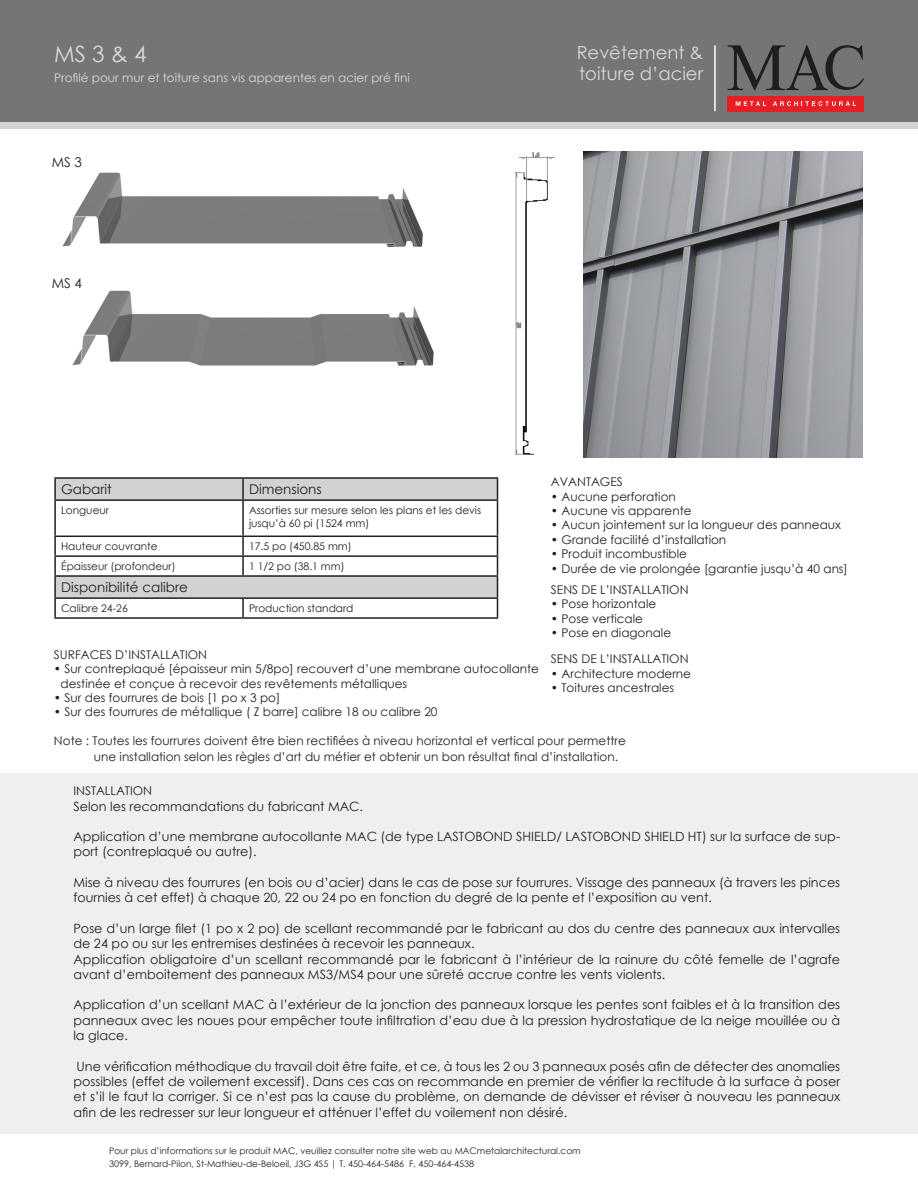
<style>
.page{position:relative;width:918px;height:1188px;background:#fff}
.page>*{position:absolute;margin:0;border:0;box-sizing:border-box;transform-origin:0 0}
.t1{font:22.5px "Century Gothic";color:#d8d9d7}
.t2{font:18px/21.6px "Century Gothic";color:#d8d9d7}
.t3{font:13.5px "Century Gothic";color:#231f20}
.t4{font:12.75px/15.3px "Century Gothic";color:#231f20}
.t5{font:12px/21.3px "Century Gothic";color:#231f20}
.t6{font:12px "Century Gothic";color:#d8d9d7}
.t7{font:10.5px/12.6px "Century Gothic";color:#231f20}
.t8{font:9px/13px "Century Gothic";color:#231f20}
</style>
<div class="page">
<div style="left:0;top:0;width:918px;height:129px;background:#d4d1d1"></div>
<div style="left:0;top:0;width:918px;height:122px;background:#767575"></div>
<svg style="left:728px;top:45px;width:136px;height:45px"></svg>
<div style="left:728px;top:96px;width:136px;height:15px;background:#e71e24"></div>
<svg style="left:736px;top:101px;width:30px;height:5px"></svg>
<svg style="left:773px;top:101px;width:83px;height:5px"></svg>
<hr style="left:714px;top:45px;width:2px;height:66px;background:#fff">
<div style="left:0;top:773px;width:918px;height:361px;background:#f1eeef"></div>
<svg style="left:56px;top:479px;width:441px;height:118px"></svg>
<hr style="left:54px;top:477px;width:189px;height:2px;background:#231f20">
<hr style="left:54px;top:479px;width:2px;height:20px;background:#231f20">
<hr style="left:243px;top:477px;width:255px;height:2px;background:#231f20">
<hr style="left:242px;top:479px;width:2px;height:20px;background:#231f20">
<svg style="left:497px;top:479px;width:1px;height:20px"></svg>
<hr style="left:54px;top:499px;width:189px;height:2px;background:#231f20">
<hr style="left:54px;top:501px;width:2px;height:35px;background:#231f20">
<hr style="left:243px;top:499px;width:255px;height:2px;background:#231f20">
<hr style="left:242px;top:501px;width:2px;height:35px;background:#231f20">
<hr style="left:497px;top:501px;width:1px;height:35px;background:#231f20">
<hr style="left:54px;top:536px;width:189px;height:1px;background:#231f20">
<hr style="left:243px;top:536px;width:255px;height:1px;background:#231f20">
<hr style="left:54px;top:555px;width:189px;height:2px;background:#231f20">
<svg style="left:54px;top:537px;width:2px;height:38px"></svg>
<hr style="left:243px;top:555px;width:255px;height:2px;background:#231f20">
<svg style="left:242px;top:537px;width:2px;height:38px"></svg>
<hr style="left:54px;top:575px;width:189px;height:2px;background:#231f20">
<hr style="left:54px;top:577px;width:2px;height:20px;background:#231f20">
<hr style="left:243px;top:575px;width:255px;height:2px;background:#231f20">
<hr style="left:54px;top:597px;width:189px;height:2px;background:#231f20">
<svg style="left:54px;top:599px;width:2px;height:18px"></svg>
<hr style="left:243px;top:597px;width:255px;height:2px;background:#231f20">
<svg style="left:242px;top:599px;width:2px;height:18px"></svg>
<svg style="left:497px;top:537px;width:1px;height:80px"></svg>
<hr style="left:54px;top:617px;width:189px;height:2px;background:#231f20">
<hr style="left:243px;top:617px;width:255px;height:2px;background:#231f20">
<img style="left:583px;top:151px;width:280px;height:306px">
<img style="left:62px;top:172px;width:361px;height:75px">
<img style="left:72px;top:290px;width:362px;height:76px">
<img style="left:514px;top:152px;width:41px;height:303px">
<h1 class="t1" style="left:54px;top:39px;width:94px">MS 3 &amp; 4</h1>
<p class="t6" style="left:54px;top:69px;width:357px">Profilé pour mur et toiture sans vis apparentes en acier pré fini</p>
<p class="t3" style="left:52px;top:152px;width:32px">MS 3</p>
<p class="t3" style="left:52px;top:273px;width:32px">MS 4</p>
<h2 class="t2" style="left:577px;top:41px;width:128px">Revêtement &amp; toiture d’acier</h2>
<p class="t3" style="left:61px;top:480px;width:52px">Gabarit</p>
<p class="t3" style="left:249px;top:480px;width:74px">Dimensions</p>
<p class="t7" style="left:61px;top:504px;width:49px">Longueur</p>
<p class="t7" style="left:249px;top:504px;width:234px">Assorties sur mesure selon les plans et les devis jusqu’à 60 pi (1524 mm)</p>
<p class="t7" style="left:61px;top:540px;width:98px">Hauteur couvrante</p>
<p class="t7" style="left:249px;top:540px;width:104px">17.5 po (450.85 mm)</p>
<p class="t7" style="left:61px;top:560px;width:116px">Épaisseur (profondeur)</p>
<p class="t7" style="left:249px;top:560px;width:97px">1 1/2 po (38.1 mm)</p>
<p class="t3" style="left:61px;top:578px;width:128px">Disponibilité calibre</p>
<p class="t7" style="left:61px;top:602px;width:68px">Calibre 24-26</p>
<p class="t7" style="left:249px;top:602px;width:106px">Production standard</p>
<p class="t5" style="left:551px;top:471px;width:73px">AVANTAGES</p>
<p class="t5" style="left:551px;top:485px;width:126px">• Aucune perforation</p>
<p class="t5" style="left:551px;top:500px;width:142px">• Aucune vis apparente</p>
<p class="t5" style="left:551px;top:514px;width:291px">• Aucun jointement sur la longueur des panneaux</p>
<p class="t5" style="left:551px;top:529px;width:177px">• Grande facilité d’installation</p>
<p class="t5" style="left:551px;top:543px;width:138px">• Produit incombustible</p>
<p class="t5" style="left:551px;top:557px;width:298px">• Durée de vie prolongée [garantie jusqu’à 40 ans]<br>SENS DE L’INSTALLATION</p>
<p class="t5" style="left:551px;top:593px;width:107px">• Pose horizontale</p>
<p class="t5" style="left:551px;top:608px;width:94px">• Pose verticale</p>
<p class="t5" style="left:551px;top:622px;width:122px">• Pose en diagonale</p>
<p class="t5" style="left:54px;top:644px;width:155px">SURFACES D’INSTALLATION</p>
<p class="t5" style="left:61px;top:662px;width:480px;line-height:14.4px;text-indent:-7px">• Sur contreplaqué [épaisseur min 5/8po] recouvert d’une membrane autocollante destinée et conçue à recevoir des revêtements métalliques</p>
<p class="t5" style="left:54px;top:687px;width:228px">• Sur des fourrures de bois [1 po x 3 po]</p>
<p class="t5" style="left:54px;top:701px;width:385px">• Sur des fourrures de métallique ( Z barre] calibre 18 ou calibre 20</p>
<p class="t5" style="left:94px;top:733px;width:534px;line-height:15.6px;text-indent:-40px">Note : Toutes les fourrures doivent être bien rectifiées à niveau horizontal et vertical pour permettre une installation selon les règles d’art du métier et obtenir un bon résultat final d’installation.</p>
<p class="t5" style="left:73px;top:780px;width:80px">INSTALLATION</p>
<p class="t4" style="left:73px;top:798px;width:291px">Selon les recommandations du fabricant MAC.</p>
<p class="t4" style="left:73px;top:829px;width:768px">Application d’une membrane autocollante MAC (de type LASTOBOND SHIELD/ LASTOBOND SHIELD HT) sur la surface de sup&shy;port (contreplaqué ou autre).</p>
<p class="t4" style="left:73px;top:875px;width:768px">Mise à niveau des fourrures (en bois ou d’acier) dans le cas de pose sur fourrures. Vissage des panneaux (à travers les pinces fournies à cet effet) à chaque 20, 22 ou 24 po en fonction du degré de la pente et l’exposition au vent.</p>
<p class="t4" style="left:73px;top:920px;width:768px">Pose d’un large filet (1 po x 2 po) de scellant recommandé par le fabricant au dos du centre des panneaux aux intervalles de 24 po ou sur les entremises destinées à recevoir les panneaux.<br>Application obligatoire d’un scellant recommandé par le fabricant à l’intérieur de la rainure du côté femelle de l’agrafe avant d’emboitement des panneaux MS3/MS4 pour une sûreté accrue contre les vents violents.</p>
<p class="t4" style="left:73px;top:997px;width:768px;text-align:justify">Application d’un scellant MAC à l’extérieur de la jonction des panneaux lorsque les pentes sont faibles et à la transition des panneaux avec les noues pour empêcher toute infiltration d’eau due à la pression hydrostatique de la neige mouillée ou à la glace.</p>
<p class="t4" style="left:73px;top:1058px;width:768px;text-align:justify">Une vérification méthodique du travail doit être faite, et ce, à tous les 2 ou 3 panneaux posés afin de détecter des anomalies possibles (effet de voilement excessif). Dans ces cas on recommande en premier de vérifier la rectitude à la surface à poser et s’il le faut la corriger. Si ce n’est pas la cause du problème, on demande de dévisser et réviser à nouveau les panneaux afin de les redresser sur leur longueur et atténuer l’effet du voilement non désiré.</p>
<p class="t5" style="left:551px;top:648px;width:139px">SENS DE L’INSTALLATION</p>
<p class="t5" style="left:551px;top:663px;width:142px">• Architecture moderne</p>
<p class="t5" style="left:551px;top:677px;width:125px">• Toitures ancestrales</p>
<p class="t8" style="left:109px;top:1144px;width:473px">Pour plus d’informations sur le produit MAC, veuillez consulter notre site web au MACmetalarchitectural.com<br>3099, Bernard-Pilon, St-Mathieu-de-Beloeil, J3G 4S5 | T. 450-464-5486 F. 450-464-4538</p>
</div>
